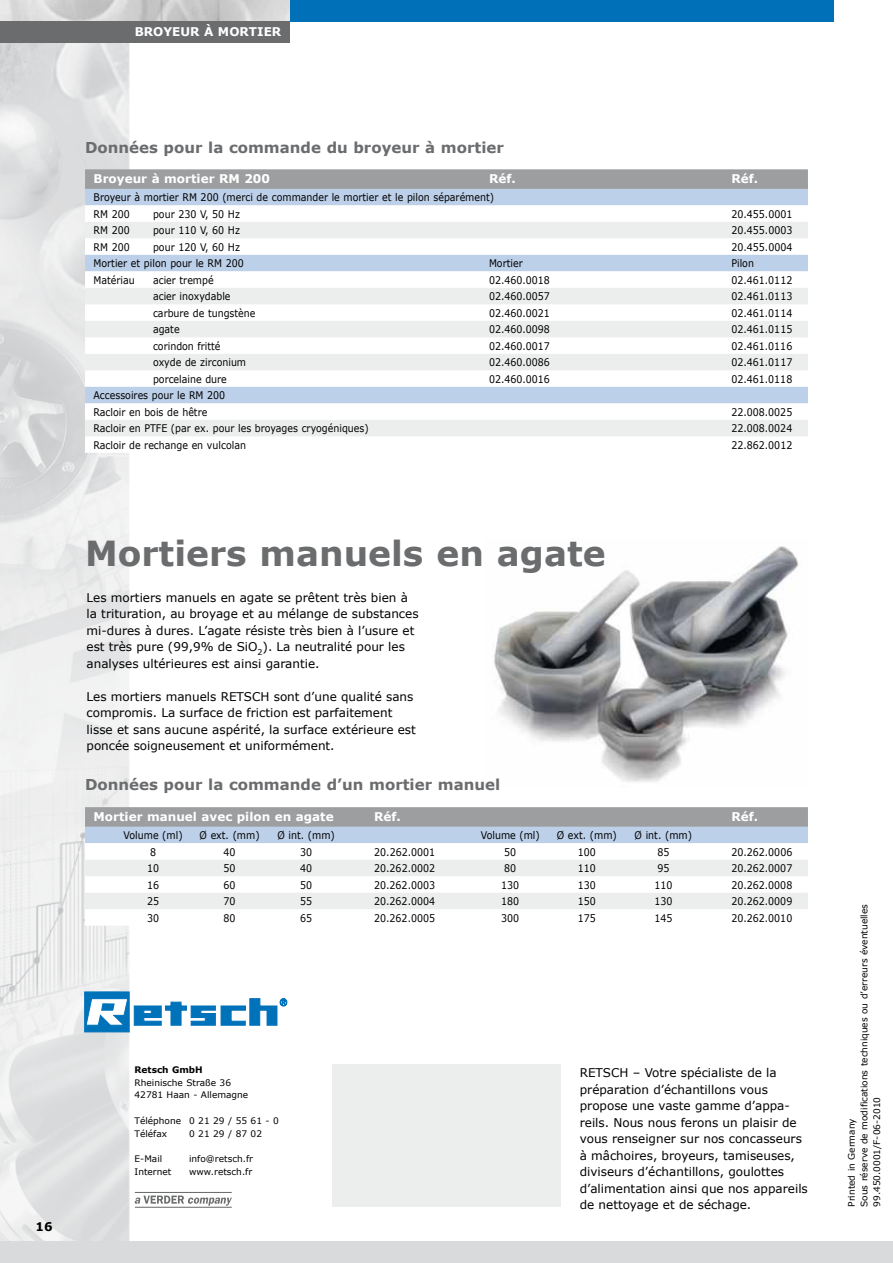
<style>
.page{position:relative;width:893px;height:1263px;background:#fff}
.page>*{position:absolute;margin:0;border:0;box-sizing:border-box;transform-origin:0 0}
.t1{font:700 34.5px "Verdana";color:#6b6c6e}
.t2{font:700 15px "Verdana";color:#6b6c6e}
.t3{font:12px/16.5px "Verdana";color:#000}
.t4{font:700 12px "Verdana";color:#fff}
.t5{font:700 12px "Verdana";color:#000}
.t6{font:10.5px/16.5px "Verdana";color:#000;scale:.9 1}
.t7{font:9px/12.8px "Verdana";color:#000}
.t8{font:700 9px "Verdana";color:#000}
</style>
<div class="page">
<img style="left:0;top:0;width:893px;height:1242px">
<hr style="left:135px;top:1192px;width:97px;height:1px;background:#6b6c6e">
<svg style="left:135px;top:1195px;width:97px;height:11px"></svg>
<hr style="left:135px;top:1207px;width:97px;height:1px;background:#6b6c6e">
<div style="left:332px;top:1065px;width:229px;height:142px;background:#eceded"></div>
<svg style="left:221px;top:998px;width:66px;height:27px"></svg>
<svg style="left:85px;top:992px;width:130px;height:40px"></svg>
<div style="left:289px;top:0;width:544px;height:21px;background:#0070b8"></div>
<img style="left:0;top:0;width:289px;height:21px">
<div style="left:0;top:21px;width:289px;height:22px;background:#6b6c6e"></div>
<div style="left:0;top:1242px;width:893px;height:21px;background:#d9dadb"></div>
<img style="left:485px;top:538px;width:323px;height:249px">
<div style="left:85px;top:175px;width:723px;height:277px;background:#eceded"></div>
<div style="left:85px;top:169px;width:723px;height:20px;background:#9c9e9f"></div>
<div style="left:85px;top:189px;width:723px;height:16px;background:#bdd0e9"></div>
<div style="left:85px;top:205px;width:723px;height:17px;background:#fff"></div>
<div style="left:85px;top:238px;width:723px;height:17px;background:#fff"></div>
<div style="left:85px;top:255px;width:723px;height:16px;background:#bdd0e9"></div>
<div style="left:85px;top:271px;width:723px;height:17px;background:#fff"></div>
<div style="left:85px;top:304px;width:723px;height:17px;background:#fff"></div>
<div style="left:85px;top:337px;width:723px;height:17px;background:#fff"></div>
<div style="left:85px;top:370px;width:723px;height:17px;background:#fff"></div>
<div style="left:85px;top:387px;width:723px;height:16px;background:#bdd0e9"></div>
<div style="left:85px;top:403px;width:723px;height:17px;background:#fff"></div>
<div style="left:85px;top:436px;width:723px;height:17px;background:#fff"></div>
<div style="left:85px;top:813px;width:723px;height:110px;background:#eceded"></div>
<div style="left:85px;top:807px;width:723px;height:20px;background:#9c9e9f"></div>
<div style="left:85px;top:827px;width:723px;height:16px;background:#bdd0e9"></div>
<div style="left:85px;top:843px;width:723px;height:17px;background:#fff"></div>
<div style="left:85px;top:876px;width:723px;height:17px;background:#fff"></div>
<div style="left:85px;top:909px;width:723px;height:17px;background:#fff"></div>
<p class="t4" style="left:135px;top:24px;width:20px">BROYEUR</p>
<p class="t4" style="left:204px;top:24px;width:24px">À MORTIER</p>
<h2 class="t2" style="left:85px;top:138px;width:420px">Données pour la commande du broyeur à mortier</h2>
<p class="t4" style="left:94px;top:171px;width:136px">Broyeur à mortier RM</p>
<p class="t4" style="left:244px;top:171px;width:27px">200</p>
<p class="t4" style="left:489px;top:171px;width:28px">Réf.</p>
<p class="t4" style="left:731px;top:171px;width:28px">Réf.</p>
<p class="t6" style="left:94px;top:189px;width:447px">Broyeur à mortier RM 200 (merci de commander le mortier et le pilon séparément)<br>RM 200</p>
<p class="t6" style="left:153px;top:205px;width:98px">pour 230 V, 50 Hz</p>
<p class="t6" style="left:731px;top:205px;width:69px">20.455.0001</p>
<p class="t6" style="left:94px;top:222px;width:42px">RM 200</p>
<p class="t6" style="left:153px;top:222px;width:98px">pour 110 V, 60 Hz</p>
<p class="t6" style="left:731px;top:222px;width:69px">20.455.0003</p>
<p class="t6" style="left:94px;top:238px;width:42px">RM 200</p>
<p class="t6" style="left:153px;top:238px;width:98px">pour 120 V, 60 Hz</p>
<p class="t6" style="left:731px;top:238px;width:69px">20.455.0004</p>
<p class="t6" style="left:94px;top:255px;width:168px">Mortier et pilon pour le RM 200</p>
<p class="t6" style="left:489px;top:255px;width:39px">Mortier</p>
<p class="t6" style="left:731px;top:255px;width:27px">Pilon</p>
<p class="t6" style="left:94px;top:271px;width:47px">Matériau</p>
<p class="t6" style="left:153px;top:271px;width:69px">acier trempé</p>
<p class="t6" style="left:489px;top:271px;width:69px">02.460.0018</p>
<p class="t6" style="left:731px;top:271px;width:69px">02.461.0112</p>
<p class="t6" style="left:153px;top:288px;width:88px">acier inoxydable</p>
<p class="t6" style="left:489px;top:288px;width:69px">02.460.0057</p>
<p class="t6" style="left:731px;top:288px;width:69px">02.461.0113</p>
<p class="t6" style="left:153px;top:304px;width:115px">carbure de tungstène</p>
<p class="t6" style="left:489px;top:304px;width:69px">02.460.0021</p>
<p class="t6" style="left:731px;top:304px;width:69px">02.461.0114</p>
<p class="t6" style="left:153px;top:321px;width:31px">agate</p>
<p class="t6" style="left:489px;top:321px;width:69px">02.460.0098</p>
<p class="t6" style="left:731px;top:321px;width:69px">02.461.0115</p>
<p class="t6" style="left:153px;top:337px;width:77px">corindon fritté</p>
<p class="t6" style="left:489px;top:337px;width:69px">02.460.0017</p>
<p class="t6" style="left:731px;top:337px;width:69px">02.461.0116</p>
<p class="t6" style="left:153px;top:354px;width:105px">oxyde de zirconium</p>
<p class="t6" style="left:489px;top:354px;width:69px">02.460.0086</p>
<p class="t6" style="left:731px;top:354px;width:69px">02.461.0117</p>
<p class="t6" style="left:153px;top:370px;width:84px">porcelaine dure</p>
<p class="t6" style="left:489px;top:370px;width:69px">02.460.0016</p>
<p class="t6" style="left:731px;top:370px;width:69px">02.461.0118</p>
<p class="t6" style="left:94px;top:387px;width:148px">Accessoires pour le RM 200<br>Racloir en bois de hêtre</p>
<p class="t6" style="left:731px;top:403px;width:69px">22.008.0025</p>
<p class="t6" style="left:94px;top:420px;width:307px">Racloir en PTFE (par ex. pour les broyages cryogéniques)</p>
<p class="t6" style="left:731px;top:420px;width:69px">22.008.0024</p>
<p class="t6" style="left:94px;top:436px;width:171px">Racloir de rechange en vulcolan</p>
<p class="t6" style="left:731px;top:436px;width:69px">22.862.0012</p>
<h1 class="t1" style="left:85px;top:531px;width:522px">Mortiers manuels en agate</h1>
<p class="t3" style="left:87px;top:589px;width:334px">Les mortiers manuels en agate se prêtent très bien à la trituration, au broyage et au mélange de substances mi-dures à dures. L’agate résiste très bien à l’usure et est très pure (99,9% de SiO<sub>2</sub>). La neutralité pour les analyses ultérieures est ainsi garantie.</p>
<p class="t3" style="left:87px;top:688px;width:331px">Les mortiers manuels RETSCH sont d’une qualité sans compromis. La surface de friction est parfaitement lisse et sans aucune aspérité, la surface extérieure est poncée soigneusement et uniformément.</p>
<h2 class="t2" style="left:85px;top:775px;width:417px">Données pour la commande d’un mortier manuel</h2>
<p class="t4" style="left:94px;top:809px;width:242px">Mortier manuel avec pilon en agate</p>
<p class="t4" style="left:374px;top:809px;width:28px">Réf.</p>
<p class="t4" style="left:731px;top:809px;width:28px">Réf.</p>
<p class="t6" style="left:123px;top:827px;width:67px">Volume (ml)</p>
<p class="t6" style="left:200px;top:827px;width:68px">Ø ext. (mm)</p>
<p class="t6" style="left:277px;top:827px;width:65px">Ø int. (mm)</p>
<p class="t6" style="left:481px;top:827px;width:67px">Volume (ml)</p>
<p class="t6" style="left:557px;top:827px;width:68px">Ø ext. (mm)</p>
<p class="t6" style="left:635px;top:827px;width:65px">Ø int. (mm)</p>
<p class="t6" style="left:150px;top:843px;width:8px">8</p>
<p class="t6" style="left:224px;top:843px;width:15px">40</p>
<p class="t6" style="left:300px;top:843px;width:15px">30</p>
<p class="t6" style="left:374px;top:843px;width:69px">20.262.0001</p>
<p class="t6" style="left:504px;top:843px;width:15px">50</p>
<p class="t6" style="left:578px;top:843px;width:22px">100</p>
<p class="t6" style="left:657px;top:843px;width:15px">85</p>
<p class="t6" style="left:731px;top:843px;width:69px">20.262.0006</p>
<p class="t6" style="left:147px;top:860px;width:15px">10</p>
<p class="t6" style="left:224px;top:860px;width:15px">50</p>
<p class="t6" style="left:300px;top:860px;width:15px">40</p>
<p class="t6" style="left:374px;top:860px;width:69px">20.262.0002</p>
<p class="t6" style="left:504px;top:860px;width:15px">80</p>
<p class="t6" style="left:578px;top:860px;width:22px">110</p>
<p class="t6" style="left:657px;top:860px;width:15px">95</p>
<p class="t6" style="left:731px;top:860px;width:69px">20.262.0007</p>
<p class="t6" style="left:147px;top:876px;width:15px">16</p>
<p class="t6" style="left:224px;top:876px;width:15px">60</p>
<p class="t6" style="left:300px;top:876px;width:15px">50</p>
<p class="t6" style="left:374px;top:876px;width:69px">20.262.0003</p>
<p class="t6" style="left:501px;top:876px;width:22px">130</p>
<p class="t6" style="left:578px;top:876px;width:22px">130</p>
<p class="t6" style="left:654px;top:876px;width:22px">110</p>
<p class="t6" style="left:731px;top:876px;width:69px">20.262.0008</p>
<p class="t6" style="left:147px;top:893px;width:15px">25</p>
<p class="t6" style="left:224px;top:893px;width:15px">70</p>
<p class="t6" style="left:300px;top:893px;width:15px">55</p>
<p class="t6" style="left:374px;top:893px;width:69px">20.262.0004</p>
<p class="t6" style="left:501px;top:893px;width:22px">180</p>
<p class="t6" style="left:578px;top:893px;width:22px">150</p>
<p class="t6" style="left:654px;top:893px;width:22px">130</p>
<p class="t6" style="left:731px;top:893px;width:69px">20.262.0009</p>
<p class="t6" style="left:147px;top:909px;width:15px">30</p>
<p class="t6" style="left:224px;top:909px;width:15px">80</p>
<p class="t6" style="left:300px;top:909px;width:15px">65</p>
<p class="t6" style="left:374px;top:909px;width:69px">20.262.0005</p>
<p class="t6" style="left:501px;top:909px;width:22px">300</p>
<p class="t6" style="left:578px;top:909px;width:22px">175</p>
<p class="t6" style="left:654px;top:909px;width:22px">145</p>
<p class="t6" style="left:731px;top:909px;width:69px">20.262.0010</p>
<p class="t5" style="left:36px;top:1219px;width:19px">16</p>
<p class="t8" style="left:135px;top:1064px;width:70px">Retsch GmbH</p>
<p class="t7" style="left:135px;top:1076px;width:115px">Rheinische Straße 36<br>42781 Haan - Allemagne</p>
<p class="t7" style="left:135px;top:1114px;width:146px">Téléphone 0 21 29 / 55 61 - 0<br>Téléfax</p>
<p class="t7" style="left:189px;top:1127px;width:74px">0 21 29 / 87 02</p>
<p class="t7" style="left:135px;top:1152px;width:29px">E-Mail</p>
<p class="t7" style="left:189px;top:1152px;width:65px">info@retsch.fr</p>
<p class="t7" style="left:135px;top:1165px;width:38px">Internet</p>
<p class="t7" style="left:189px;top:1165px;width:65px">www.retsch.fr</p>
<p class="t3" style="left:580px;top:1064px;width:230px">RETSCH – Votre spécialiste de la préparation d’échantillons vous propose une vaste gamme d’appa&shy;reils. Nous nous ferons un plaisir de vous renseigner sur nos concasseurs à mâchoires, broyeurs, tamiseuses, diviseurs d’échantillons, goulottes d’alimentation ainsi que nos appareils de nettoyage et de séchage.</p>
<p class="t7" style="left:845px;top:1207px;width:304px;rotate:-90deg">Printed in Germany<br>Sous réserve de modifications techniques ou d’erreurs éventuelles<br>99.450.0001/F-06-2010</p>
</div>
